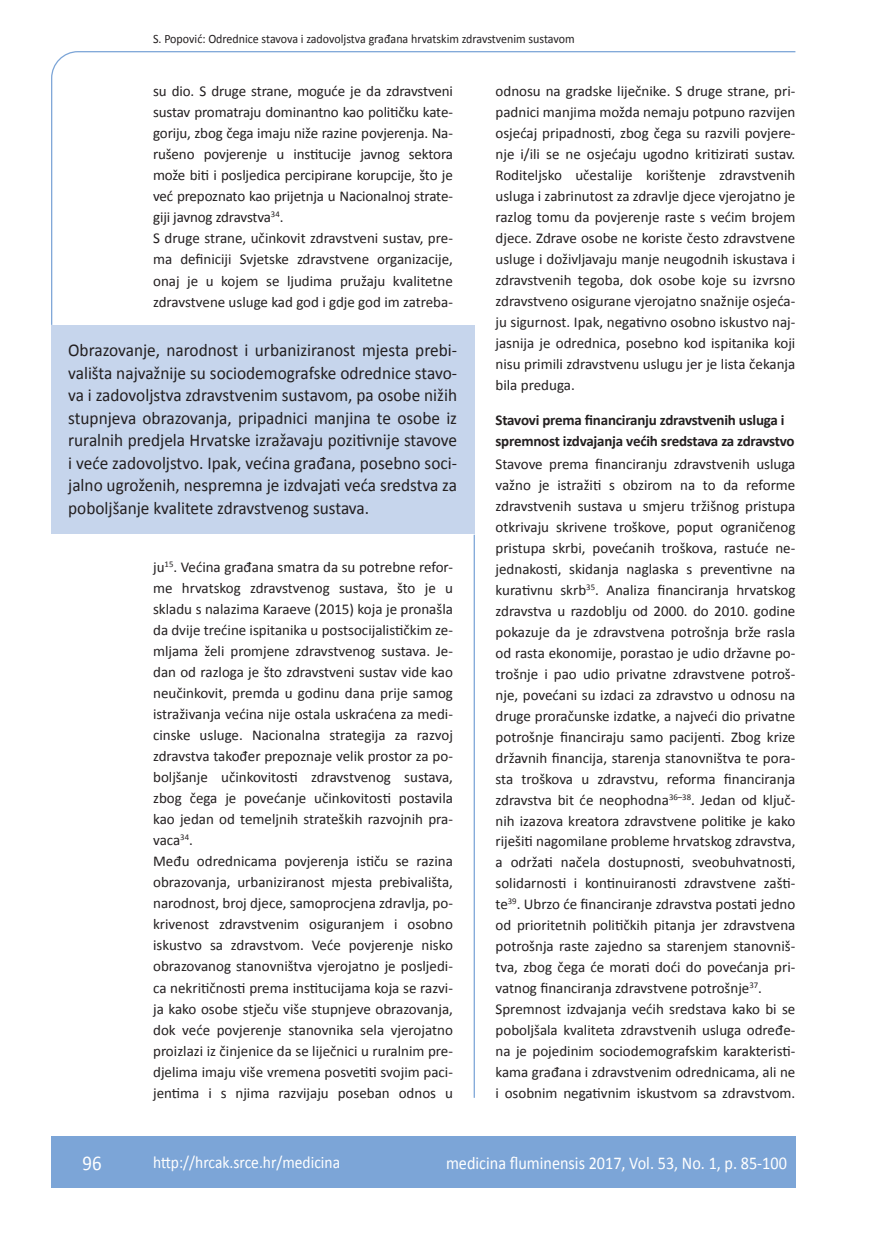
<style>
.page{position:relative;width:872px;height:1234px;background:#fff}
.page>*{position:absolute;margin:0;border:0;box-sizing:border-box;transform-origin:0 0}
.t1{font:21px "Calibri";color:#fff;scale:.9 1}
.t2{font:18px/22.5px "Calibri";color:#231f20;text-align:justify;scale:.96 1}
.t3{font:18px "Calibri";color:#fff;scale:.9 1}
.t4{font:17.25px "Calibri";color:#fff;scale:.9 1}
.t5{font:15px/21px "Calibri";color:#231f20}
.t6{font:700 15px/21px "Calibri";letter-spacing:-.015em;color:#231f20}
.t7{font:12.75px "Calibri";color:#231f20;scale:.94 1}
</style>
<div class="page">
<svg style="left:51px;top:51px;width:745px;height:275px"></svg>
<hr style="left:473px;top:534px;width:2px;height:563px;background:#7ca5d7">
<div style="left:51px;top:1135px;width:744px;height:51px;background:#7ca5d7"></div>
<div style="left:51px;top:325px;width:423px;height:209px;background:#c6d5ec"></div>
<p class="t7" style="left:153px;top:30px;width:450px">S. Popović: Odrednice stavova i zadovoljstva građana hrvatskim zdravstvenim sustavom</p>
<p class="t5" style="left:153px;top:80px;width:301px">su dio. S druge strane, moguće je da zdravstveni sustav promatraju dominantno kao političku kate&shy;goriju, zbog čega imaju niže razine povjerenja. Na&shy;rušeno povjerenje u institucije javnog sektora može biti i posljedica percipirane korupcije, što je već prepoznato kao prijetnja u Nacionalnoj strate&shy;giji javnog zdravstva<sup>34</sup>.<br>S druge strane, učinkovit zdravstveni sustav, pre&shy;ma definiciji Svjetske zdravstvene organizacije, onaj je u kojem se ljudima pružaju kvalitetne zdravstvene usluge kad god i gdje god im zatreba-</p>
<p class="t5" style="left:495px;top:80px;width:301px;text-align:justify">odnosu na gradske liječnike. S druge strane, pri&shy;padnici manjima možda nemaju potpuno razvijen osjećaj pripadnosti, zbog čega su razvili povjere&shy;nje i/ili se ne osjećaju ugodno kritizirati sustav.<br>Roditeljsko učestalije korištenje zdravstvenih usluga i zabrinutost za zdravlje djece vjerojatno je razlog tomu da povjerenje raste s većim brojem djece. Zdrave osobe ne koriste često zdravstvene usluge i doživljavaju manje neugodnih iskustava i zdravstvenih tegoba, dok osobe koje su izvrsno zdravstveno osigurane vjerojatno snažnije osjeća&shy;ju sigurnost. Ipak, negativno osobno iskustvo naj&shy;jasnija je odrednica, posebno kod ispitanika koji nisu primili zdravstvenu uslugu jer je lista čekanja bila preduga.</p>
<p class="t6" style="left:495px;top:408px;width:301px">Stavovi prema financiranju zdravstvenih usluga i spremnost izdvajanja većih sredstava za zdravstvo</p>
<p class="t5" style="left:495px;top:453px;width:301px">Stavove prema financiranju zdravstvenih usluga važno je istražiti s obzirom na to da reforme zdravstvenih sustava u smjeru tržišnog pristupa otkrivaju skrivene troškove, poput ograničenog pristupa skrbi, povećanih troškova, rastuće ne&shy;jednakosti, skidanja naglaska s preventivne na kurativnu skrb<sup>35</sup>. Analiza financiranja hrvatskog zdravstva u razdoblju od 2000. do 2010. godine pokazuje da je zdravstvena potrošnja brže rasla od rasta ekonomije, porastao je udio državne po&shy;trošnje i pao udio privatne zdravstvene potroš&shy;nje, povećani su izdaci za zdravstvo u odnosu na druge proračunske izdatke, a najveći dio privatne potrošnje financiraju samo pacijenti. Zbog krize državnih financija, starenja stanovništva te pora&shy;sta troškova u zdravstvu, reforma financiranja zdravstva bit će neophodna<sup>36–38</sup>. Jedan od ključ&shy;nih izazova kreatora zdravstvene politike je kako riješiti nagomilane probleme hrvatskog zdravstva, a održati načela dostupnosti, sveobuhvatnosti, solidarnosti i kontinuiranosti zdravstvene zašti&shy;te<sup>39</sup>. Ubrzo će financiranje zdravstva postati jedno od prioritetnih političkih pitanja jer zdravstvena potrošnja raste zajedno sa starenjem stanovniš&shy;tva, zbog čega će morati doći do povećanja pri&shy;vatnog financiranja zdravstvene potrošnje<sup>37</sup>.<br>Spremnost izdvajanja većih sredstava kako bi se poboljšala kvaliteta zdravstvenih usluga određe&shy;na je pojedinim sociodemografskim karakteristi&shy;kama građana i zdravstvenim odrednicama, ali ne i osobnim negativnim iskustvom sa zdravstvom.</p>
<p class="t2" style="left:68px;top:338px;width:406px">Obrazovanje, narodnost i urbaniziranost mjesta prebi&shy;vališta najvažnije su sociodemografske odrednice stavo&shy;va i zadovoljstva zdravstvenim sustavom, pa osobe nižih stupnjeva obrazovanja, pripadnici manjina te osobe iz ruralnih predjela Hrvatske izražavaju pozitivnije stavove i veće zadovoljstvo. Ipak, većina građana, posebno soci&shy;jalno ugroženih, nespremna je izdvajati veća sredstva za poboljšanje kvalitete zdravstvenog sustava.</p>
<p class="t5" style="left:153px;top:555px;width:301px">ju<sup>15</sup>. Većina građana smatra da su potrebne refor&shy;me hrvatskog zdravstvenog sustava, što je u skladu s nalazima Karaeve (2015) koja je pronašla da dvije trećine ispitanika u postsocijalističkim ze&shy;mljama želi promjene zdravstvenog sustava. Je&shy;dan od razloga je što zdravstveni sustav vide kao neučinkovit, premda u godinu dana prije samog istraživanja većina nije ostala uskraćena za medi&shy;cinske usluge. Nacionalna strategija za razvoj zdravstva također prepoznaje velik prostor za po&shy;boljšanje učinkovitosti zdravstvenog sustava, zbog čega je povećanje učinkovitosti postavila kao jedan od temeljnih strateških razvojnih pra&shy;vaca<sup>34</sup>.<br>Među odrednicama povjerenja ističu se razina obrazovanja, urbaniziranost mjesta prebivališta, narodnost, broj djece, samoprocjena zdravlja, po&shy;krivenost zdravstvenim osiguranjem i osobno iskustvo sa zdravstvom. Veće povjerenje nisko obrazovanog stanovništva vjerojatno je posljedi&shy;ca nekritičnosti prema institucijama koja se razvi&shy;ja kako osobe stječu više stupnjeve obrazovanja, dok veće povjerenje stanovnika sela vjerojatno proizlazi iz činjenice da se liječnici u ruralnim pre&shy;djelima imaju više vremena posvetiti svojim paci&shy;jentima i s njima razvijaju poseban odnos u</p>
<h1 class="t1" style="left:82px;top:1149px;width:23px">96</h1>
<p class="t4" style="left:153px;top:1150px;width:209px">http://hrcak.srce.hr/medicina</p>
<p class="t3" style="left:446px;top:1151px;width:380px">medicina fluminensis 2017, Vol. 53, No. 1, p. 85-100</p>
</div>
